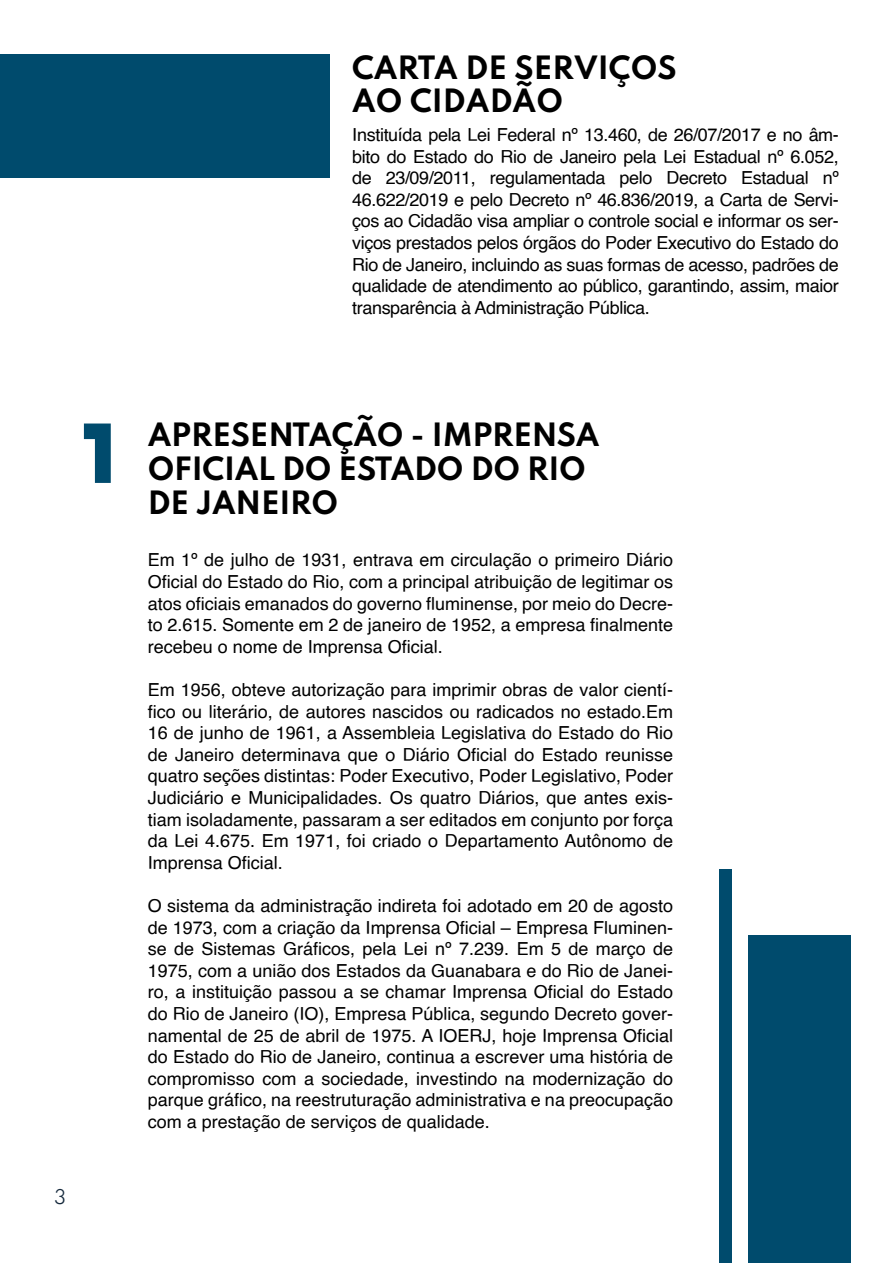
<style>
.page{position:relative;width:893px;height:1263px;background:#fff}
.page>*{position:absolute;margin:0;border:0;box-sizing:border-box;transform-origin:0 0}
.t1{font:900 72px "Spartan";color:#004b6d}
.t2{font:700 28.5px/34.2px "Spartan";letter-spacing:-.01em;color:#000}
.t3{font:18px/21.6px "Helvetica";color:#000;text-align:justify}
.t4{font:18px "Spartan";color:#15293c}
</style>
<div class="page">
<div style="left:0;top:54px;width:330px;height:123px;background:#004b6d"></div>
<div style="left:719px;top:869px;width:12px;height:393px;background:#004b6d"></div>
<div style="left:748px;top:935px;width:102px;height:328px;background:#004b6d"></div>
<h2 class="t2" style="left:352px;top:50px;width:326px;line-height:33px">CARTA DE SERVIÇOS<br>AO CIDADÃO</h2>
<p class="t3" style="left:352px;top:124px;width:488px">Instituída pela Lei Federal nº 13.460, de 26/07/2017 e no âm&shy;bito do Estado do Rio de Janeiro pela Lei Estadual nº 6.052, de 23/09/2011, regulamentada pelo Decreto Estadual nº 46.622/2019 e pelo Decreto nº 46.836/2019, a Carta de Servi&shy;ços ao Cidadão visa ampliar o controle social e informar os ser&shy;viços prestados pelos órgãos do Poder Executivo do Estado do Rio de Janeiro, incluindo as suas formas de acesso, padrões de qualidade de atendimento ao público, garantindo, assim, maior transparência à Administração Pública.</p>
<h1 class="t1" style="left:84px;top:400px;width:35px">1</h1>
<p class="t4" style="left:54px;top:1183px;width:14px">3</p>
<h2 class="t2" style="left:148px;top:416px;width:453px">APRESENTAÇÃO - IMPRENSA<br>OFICIAL DO ESTADO DO RIO<br>DE JANEIRO</h2>
<p class="t3" style="left:148px;top:550px;width:527px">Em 1º de julho de 1931, entrava em circulação o primeiro Diário Oficial do Estado do Rio, com a principal atribuição de legitimar os atos oficiais emanados do governo fluminense, por meio do Decre&shy;to 2.615. Somente em 2 de janeiro de 1952, a empresa finalmente recebeu o nome de Imprensa Oficial.</p>
<p class="t3" style="left:148px;top:679px;width:527px">Em 1956, obteve autorização para imprimir obras de valor cientí&shy;fico ou literário, de autores nascidos ou radicados no estado. Em 16 de junho de 1961, a Assembleia Legislativa do Estado do Rio de Janeiro determinava que o Diário Oficial do Estado reunisse quatro seções distintas: Poder Executivo, Poder Legislativo, Poder Judiciário e Municipalidades. Os quatro Diários, que antes exis&shy;tiam isoladamente, passaram a ser editados em conjunto por força da Lei 4.675.  Em 1971, foi criado o Departamento Autônomo de Imprensa Oficial.</p>
<p class="t3" style="left:148px;top:895px;width:527px">O sistema da administração indireta foi adotado em 20 de agosto de 1973, com a criação da Imprensa Oficial – Empresa Fluminen&shy;se de Sistemas Gráficos, pela Lei nº 7.239. Em 5 de março de 1975, com a união dos Estados da Guanabara e do Rio de Janei&shy;ro, a instituição passou a se chamar Imprensa Oficial do Estado do Rio de Janeiro (IO), Empresa Pública, segundo Decreto gover&shy;namental de 25 de abril de 1975.  A IOERJ, hoje Imprensa Oficial do Estado do Rio de Janeiro, continua a escrever uma história de compromisso com a sociedade, investindo na modernização do parque gráfico, na reestruturação administrativa e na preocupação com a prestação de serviços de qualidade.</p>
</div>
